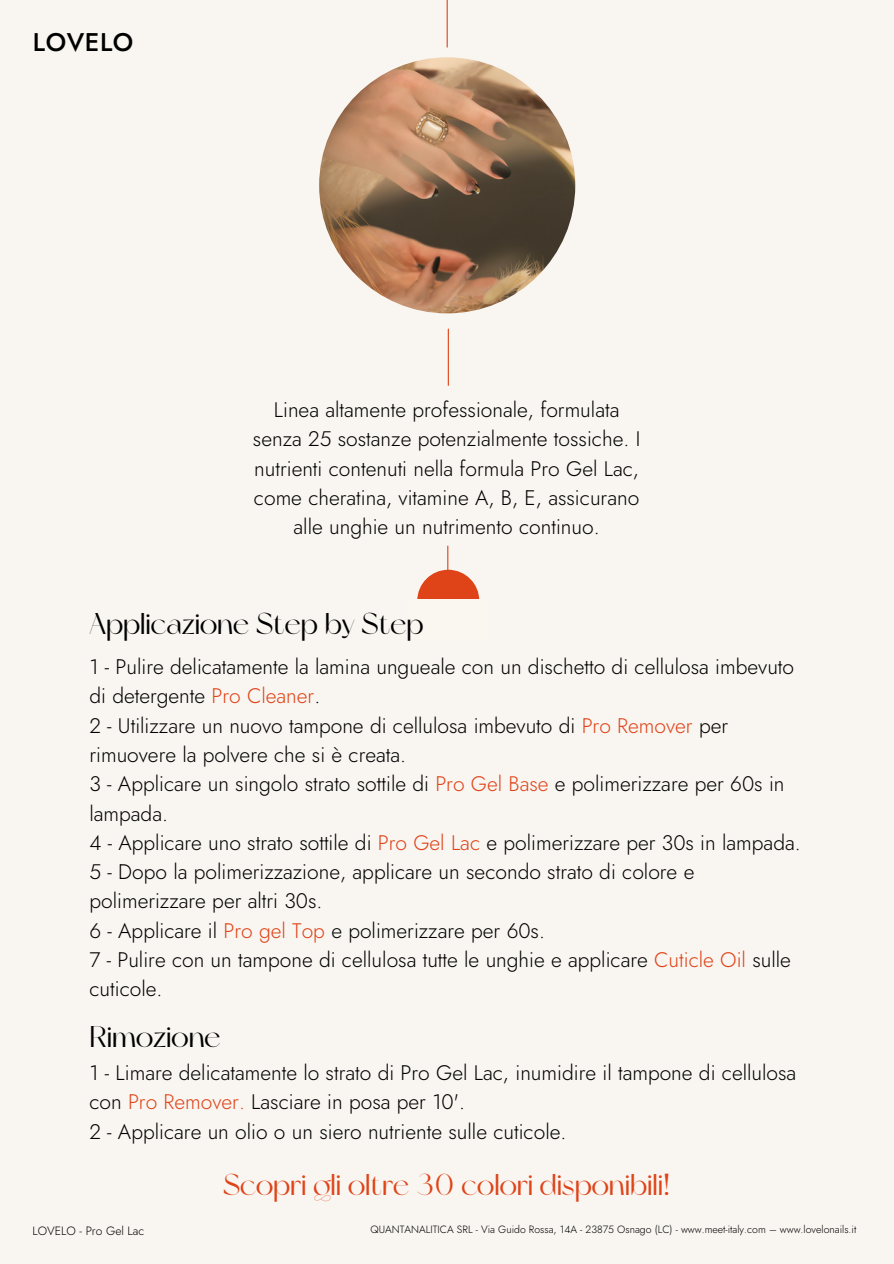
<style>
.page{position:relative;width:894px;height:1264px;background:#fff}
.page>*{position:absolute;margin:0;border:0;box-sizing:border-box;transform-origin:0 0}
.t1{font:30px "Miracle";color:#df4318}
.t2{font:30px "Miracle";color:#000}
.t3{font:500 25.5px "Jost";letter-spacing:.025em;color:#000}
.t4{font:300 21px/29.2px "Jost";color:#000}
.t5{font:300 12px "Jost";color:#000}
.t6{font:300 10.5px "Jost";color:#000}
.s1{color:#df4318}
</style>
<div class="page">
<div style="left:0;top:0;width:893px;height:1263px;background:#f9f6f1"></div>
<hr style="left:447px;top:546px;width:1px;height:91px;background:#df4318">
<img style="left:319px;top:57px;width:256px;height:256px;border-radius:50%">
<hr style="left:446px;top:0;width:1px;height:47px;background:#df4318">
<div style="left:417px;top:569px;width:62px;height:62px;background:#df4318;border-radius:50%"></div>
<div style="left:409px;top:598px;width:78px;height:40px;background:#faf6f0"></div>
<hr style="left:447px;top:329px;width:2px;height:56px;background:#df4318">
<p class="t3" style="left:33px;top:24px;width:102px">LOVELO</p>
<p class="t4" style="left:253px;top:395px;width:388px;text-align:center">Linea altamente professionale, formulata senza 25 sostanze potenzialmente tossiche. I nutrienti contenuti nella formula Pro Gel Lac, come cheratina, vitamine A, B, E, assicurano alle unghie un nutrimento continuo.</p>
<p class="t2" style="left:89px;top:605px;width:335px">Applicazione Step by Step</p>
<p class="t4" style="left:89px;top:652px;width:706px">1 - Pulire delicatamente la lamina ungueale con un dischetto di cellulosa imbevuto di detergente <span class="s1">Pro Cleaner</span>.</p>
<p class="t4" style="left:89px;top:710px;width:640px">2 - Utilizzare un nuovo tampone di cellulosa imbevuto di <span class="s1">Pro Remover</span> per rimuovere la polvere che si è creata.</p>
<p class="t4" style="left:89px;top:769px;width:696px">3 - Applicare un singolo strato sottile di <span class="s1">Pro Gel Base</span> e polimerizzare per 60s in lampada.</p>
<p class="t4" style="left:89px;top:827px;width:712px">4 - Applicare uno strato sottile di <span class="s1">Pro Gel Lac</span> e polimerizzare per 30s in lampada.</p>
<p class="t4" style="left:89px;top:857px;width:606px">5 - Dopo la polimerizzazione, applicare un secondo strato di colore e polimerizzare per altri 30s.</p>
<p class="t4" style="left:89px;top:915px;width:457px">6 - Applicare il <span class="s1">Pro gel Top</span> e polimerizzare per 60s.</p>
<p class="t4" style="left:89px;top:945px;width:702px">7 - Pulire con un tampone di cellulosa tutte le unghie e applicare <span class="s1">Cuticle Oil</span> sulle cuticole.</p>
<p class="t2" style="left:89px;top:1018px;width:133px">Rimozione</p>
<p class="t4" style="left:89px;top:1058px;width:708px">1 - Limare delicatamente lo strato di Pro Gel Lac, inumidire il tampone di cellulosa con <span class="s1">Pro Remover.</span> Lasciare in posa per 10'.</p>
<p class="t4" style="left:89px;top:1116px;width:478px">2 - Applicare un olio o un siero nutriente sulle cuticole.</p>
<p class="t1" style="left:223px;top:1166px;width:448px">Scopri gli oltre 30 colori disponibili!</p>
<p class="t6" style="left:370px;top:1222px;width:487px">QUANTANALITICA SRL - Via Guido Rossa, 14A - 23875 Osnago (LC) - www.meet-italy.com – www.lovelonails.it</p>
<p class="t5" style="left:32px;top:1221px;width:113px">LOVELO - Pro Gel Lac</p>
</div>
